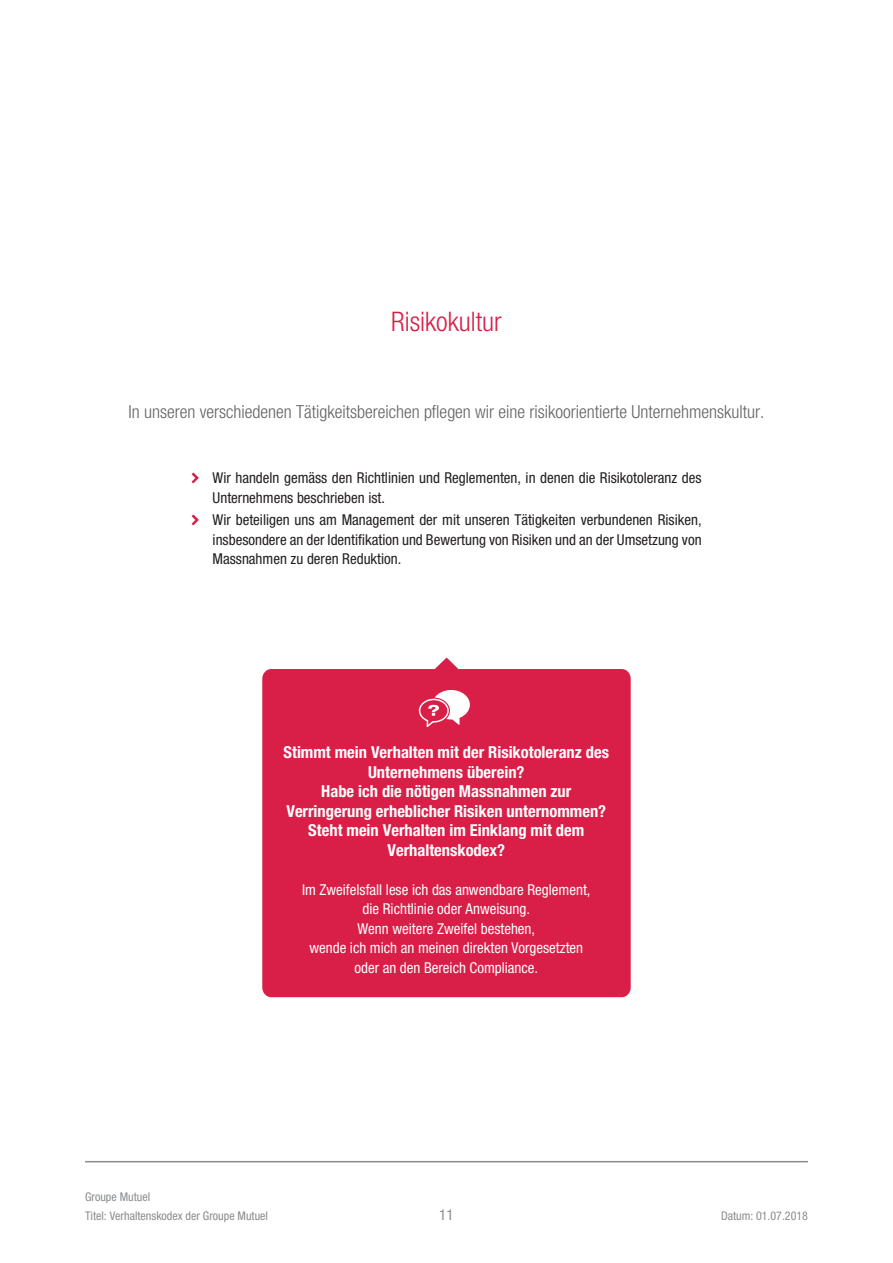
<style>
.page{position:relative;width:893px;height:1263px;background:#fff}
.page>*{position:absolute;margin:0;border:0;box-sizing:border-box;transform-origin:0 0}
.t1{font:300 condensed 27px "Helvetica Neue LT Std";color:#d91e47}
.t2{font:300 condensed 18px "Helvetica Neue LT";color:#636366}
.t3{font:700 condensed 16.5px/19.5px "Helvetica Neue LT";color:#fff;text-align:center}
.t4{font:condensed 15px/19.5px "Helvetica Neue LT";color:#231f20}
.t5{font:condensed 15px/19.5px "Helvetica Neue LT";color:#fff;text-align:center}
.t6{font:condensed 15px "Helvetica Neue LT";color:#8a8c8f}
.t7{font:condensed 12px/19.5px "Helvetica Neue LT";color:#8a8c8f}
</style>
<div class="page">
<hr style="left:85px;top:1161px;width:723px;height:1px;background:#8a8c8f">
<svg style="left:191px;top:473px;width:8px;height:10px"></svg>
<svg style="left:191px;top:515px;width:8px;height:10px"></svg>
<div style="left:262px;top:657px;width:369px;height:340px;background:#d91e47"></div>
<svg style="left:419px;top:690px;width:51px;height:37px"></svg>
<p class="t1" style="left:391px;top:306px;width:112px">Risikokultur</p>
<p class="t2" style="left:129px;top:401px;width:637px">In unseren verschiedenen Tätigkeitsbereichen pflegen wir eine risikoorientierte Unternehmenskultur.</p>
<p class="t4" style="left:213px;top:468px;width:490px">Wir handeln gemäss den Richtlinien und Reglementen, in denen die Risikotoleranz des<br>Unternehmens beschrieben ist.</p>
<p class="t4" style="left:213px;top:510px;width:490px;text-align:justify">Wir beteiligen uns am Management der mit unseren Tätigkeiten verbundenen Risiken, insbesondere an der Identifikation und Bewertung von Risiken und an der Umsetzung von Massnahmen zu deren Reduktion.</p>
<p class="t3" style="left:284px;top:742px;width:327px">Stimmt mein Verhalten mit der Risikotoleranz des<br>Unternehmens überein?</p>
<p class="t3" style="left:286px;top:781px;width:321px">Habe ich die nötigen Massnahmen zur<br>Verringerung erheblicher Risiken unternommen?</p>
<p class="t3" style="left:308px;top:820px;width:277px">Steht mein Verhalten im Einklang mit dem<br>Verhaltenskodex?</p>
<p class="t5" style="left:302px;top:879px;width:290px">Im Zweifelsfall lese ich das anwendbare Reglement,</p>
<p class="t5" style="left:363px;top:899px;width:169px">die Richtlinie oder Anweisung.</p>
<p class="t5" style="left:309px;top:918px;width:275px">Wenn weitere Zweifel bestehen,<br>wende ich mich an meinen direkten Vorgesetzten oder an den Bereich Compliance.</p>
<p class="t7" style="left:85px;top:1187px;width:184px">Groupe Mutuel<br>Titel: Verhaltenskodex der Groupe Mutuel</p>
<p class="t6" style="left:439px;top:1206px;width:16px">11</p>
<p class="t7" style="left:721px;top:1206px;width:88px">Datum: 01.07.2018</p>
</div>
